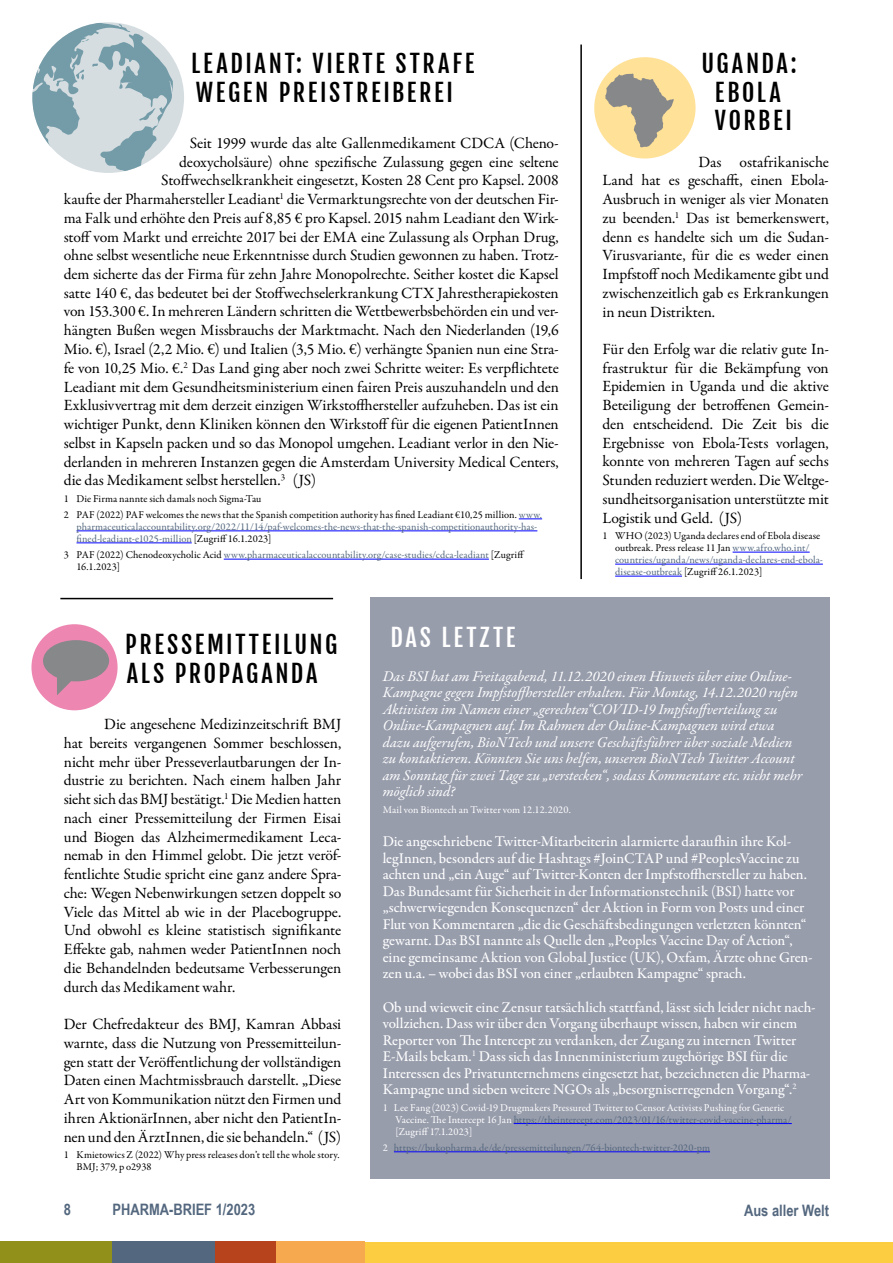
<style>
.page{position:relative;width:893px;height:1263px;background:#fff}
.page>*{position:absolute;margin:0;border:0;box-sizing:border-box;transform-origin:0 0}
.t1{font:24px/28.8px "Fjalla One";letter-spacing:.11em;color:#000}
.t2{font:24px "Fjalla One";letter-spacing:.12em;color:#fff}
.t3{font:15.75px/18.8px "Garamond Premr Pro";letter-spacing:-.01em;color:#000;text-align:justify}
.t4{font:700 15.75px "Arial Narrow";color:#53677e}
.t5{font:500 15px/16.5px "Garamond Premr Pro";letter-spacing:-.01em;color:#fff}
.t6{font:italic 15px/16.5px "Garamond Premr Pro";letter-spacing:-.005em;color:#fff}
.t7{font:10.5px/12px "Garamond Premr Pro";letter-spacing:.01em;color:#000}
.t8{font:10.5px/12px "Garamond Premr Pro";letter-spacing:.005em;color:#53677e}
.t9{font:10.5px/12px "Garamond Premr Pro";letter-spacing:.005em;color:#fff}
.s1{color:#53677e}
.s2{color:#000}
.s3{color:#fff}
</style>
<div class="page">
<div style="left:0;top:1242px;width:130px;height:21px;background:#91901b"></div>
<div style="left:112px;top:1242px;width:143px;height:21px;background:#53677e"></div>
<div style="left:364px;top:1242px;width:529px;height:21px;background:#fdcd41"></div>
<div style="left:215px;top:1242px;width:64px;height:21px;background:#b6431b"></div>
<div style="left:276px;top:1242px;width:88px;height:21px;background:#f6a94e"></div>
<svg style="left:519px;top:519px;width:23px;height:1px"></svg>
<hr style="left:77px;top:531px;width:460px;height:1px;background:#00f">
<hr style="left:77px;top:543px;width:115px;height:1px;background:#00f">
<hr style="left:224px;top:559px;width:265px;height:1px;background:#00f">
<div style="left:32px;top:22px;width:152px;height:151px;background:#d5dde1;border-radius:50%"></div>
<svg style="left:32px;top:22px;width:141px;height:151px"></svg>
<hr style="left:580px;top:45px;width:2px;height:534px;background:#000">
<hr style="left:60px;top:598px;width:273px;height:1px;background:#000">
<div style="left:31px;top:624px;width:87px;height:86px;background:#ed87b2;border-radius:50%"></div>
<svg style="left:43px;top:640px;width:66px;height:55px"></svg>
<div style="left:370px;top:598px;width:459px;height:581px;background:#989dac"></div>
<hr style="left:514px;top:1123px;width:278px;height:1px;background:#00f">
<hr style="left:394px;top:1151px;width:316px;height:1px;background:#00f">
<hr style="left:733px;top:552px;width:77px;height:1px;background:#00f">
<hr style="left:615px;top:564px;width:208px;height:1px;background:#00f">
<hr style="left:615px;top:576px;width:67px;height:1px;background:#00f">
<div style="left:594px;top:57px;width:102px;height:101px;background:#ffe197;border-radius:50%"></div>
<svg style="left:605px;top:74px;width:69px;height:73px"></svg>
<h1 class="t1" style="left:191px;top:49px;width:285px">LEADIANT: VIERTE STRAF E<br>WEGEN PREISTREIBEREI</h1>
<p class="t3" style="left:190px;top:134px;width:371px">Seit 1999 wurde das alte Gallenmedikament CDCA (Cheno-</p>
<p class="t3" style="left:179px;top:153px;width:381px">deoxycholsäure) ohne spezifische Zulassung gegen eine seltene</p>
<p class="t3" style="left:161px;top:171px;width:399px">Stoffwechselkrankheit eingesetzt, Kosten 28 Cent pro Kapsel. 2008</p>
<p class="t3" style="left:64px;top:190px;width:496px">kaufte der Pharmahersteller Leadiant<sup>1</sup> die Vermarktungsrechte von der deutschen Fir-</p>
<p class="t3" style="left:64px;top:209px;width:497px">ma Falk und erhöhte den Preis auf 8,85 € pro Kapsel. 2015 nahm Leadiant den Wirk-</p>
<p class="t3" style="left:64px;top:228px;width:497px">stoff vom Markt und erreichte 2017 bei der EMA eine Zulassung als Orphan Drug,</p>
<p class="t3" style="left:64px;top:246px;width:497px">ohne selbst wesentliche neue Erkenntnisse durch Studien gewonnen zu haben. Trotz-</p>
<p class="t3" style="left:64px;top:265px;width:496px">dem sicherte das der Firma für zehn Jahre Monopolrechte. Seither kostet die Kapsel</p>
<p class="t3" style="left:64px;top:284px;width:497px">satte 140 €, das bedeutet bei der Stoffwechselerkrankung CTX Jahrestherapiekosten</p>
<p class="t3" style="left:64px;top:302px;width:497px">von 153.300 €. In mehreren Ländern schritten die Wettbewerbsbehörden ein und ver-</p>
<p class="t3" style="left:64px;top:321px;width:497px">hängten Bußen wegen Missbrauchs der Marktmacht. Nach den Niederlanden (19,6</p>
<p class="t3" style="left:64px;top:340px;width:497px">Mio. €), Israel (2,2 Mio. €) und Italien (3,5 Mio. €) verhängte Spanien nun eine Stra-</p>
<p class="t3" style="left:64px;top:359px;width:497px">fe von 10,25 Mio. €.<sup>2</sup> Das Land ging aber noch zwei Schritte weiter: Es verpflichtete</p>
<p class="t3" style="left:64px;top:378px;width:497px">Leadiant mit dem Gesundheitsministerium einen fairen Preis auszuhandeln und den</p>
<p class="t3" style="left:64px;top:396px;width:496px">Exklusivvertrag mit dem derzeit einzigen Wirkstoffhersteller aufzuheben. Das ist ein</p>
<p class="t3" style="left:64px;top:415px;width:496px">wichtiger Punkt, denn Kliniken können den Wirkstoff für die eigenen PatientInnen</p>
<p class="t3" style="left:64px;top:434px;width:497px">selbst in Kapseln packen und so das Monopol umgehen. Leadiant verlor in den Nie-</p>
<p class="t3" style="left:64px;top:453px;width:496px">derlanden in mehreren Instanzen gegen die Amsterdam University Medical Centers,</p>
<p class="t3" style="left:64px;top:471px;width:254px">die das Medikament selbst herstellen.<sup>3</sup> (JS)</p>
<p class="t7" style="left:64px;top:490px;width:480px;line-height:16.2px">1 Die Firma nannte sich damals noch Sigma-Tau<br>2 PAF (2022) PAF welcomes the news that the Spanish competition authority has fined Leadiant €10,25 million. <span class="s1">www.</span></p>
<p class="t8" style="left:77px;top:521px;width:462px">pharmaceuticalaccountability.org/2022/11/14/paf-welcomes-the-news-that-the-spanish-competitionauthority-has&shy;fined-leadiant-e1025-million <span class="s2">[Zugriff 16.1.2023]</span></p>
<p class="t8" style="left:77px;top:549px;width:449px;text-indent:-13px"><span class="s2">3 PAF (2022) Chenodeoxycholic Acid</span> www.pharmaceuticalaccountability.org/case-studies/cdca-leadiant <span class="s2">[Zugriff<br>16.1.2023]</span></p>
<h1 class="t1" style="left:715px;top:49px;width:83px;text-indent:-14px">UGANDA:<br>EBOLA<br>VORBEI</h1>
<p class="t3" style="left:602px;top:153px;width:228px;text-indent:96px">Das ostafrikanische Land hat es geschafft, einen Ebola-Ausbruch in weniger als vier Monaten zu beenden.<sup>1</sup> Das ist bemerkenswert, denn es handelte sich um die Sudan-Virusvariante, für die es weder einen Impfstoff noch Medikamente gibt und zwischenzeitlich gab es Erkrankungen in neun Distrikten.</p>
<p class="t3" style="left:602px;top:340px;width:228px">Für den Erfolg war die relativ gute In&shy;frastruktur für die Bekämpfung von Epidemien in Uganda und die aktive Beteiligung der betroffenen Gemein&shy;den entscheidend. Die Zeit bis die Ergebnisse von Ebola-Tests vorlagen, konnte von mehreren Tagen auf sechs Stunden reduziert werden. Die Weltge&shy;sundheitsorganisation unterstützte mit Logistik und Geld. (JS)</p>
<p class="t7" style="left:615px;top:530px;width:209px;text-indent:-13px">1 WHO (2023) Uganda declares end of Ebola disease outbreak. Press release 11 Jan <span class="s1">www.afro.who.int/ countries/uganda/news/uganda-declares-end-ebola&shy;disease-outbreak</span> [Zugriff 26.1.2023]</p>
<h1 class="t1" style="left:125px;top:630px;width:214px">PRESSEMITTEILUNG<br>AL S PROPA GANDA</h1>
<p class="t3" style="left:64px;top:715px;width:279px;text-indent:40px">Die angesehene Medizinzeitschrift BMJ hat bereits vergangenen Sommer beschlossen, nicht mehr über Presseverlautbarungen der In&shy;dustrie zu berichten. Nach einem halben Jahr sieht sich das BMJ bestätigt.<sup>1</sup> Die Medien hatten nach einer Pressemitteilung der Firmen Eisai und Biogen das Alzheimermedikament Leca&shy;nemab in den Himmel gelobt. Die jetzt veröf&shy;fentlichte Studie spricht eine ganz andere Spra&shy;che: Wegen Nebenwirkungen setzen doppelt so Viele das Mittel ab wie in der Placebogruppe.<br>Und obwohl es kleine statistisch signifikante Effekte gab, nahmen weder PatientInnen noch die Behandelnden bedeutsame Verbesserungen durch das Medikament wahr.</p>
<p class="t3" style="left:64px;top:1015px;width:279px">Der Chefredakteur des BMJ, Kamran Abbasi warnte, dass die Nutzung von Pressemitteilun&shy;gen statt der Veröffentlichung der vollständigen Daten einen Machtmissbrauch darstellt. „Diese Art von Kommunikation nützt den Firmen und ihren AktionärInnen, aber nicht den PatientIn&shy;nen und den ÄrztInnen, die sie behandeln.“ (JS)</p>
<p class="t7" style="left:77px;top:1149px;width:264px;text-indent:-13px">1 Kmietowics Z (2022) Why press releases don’t tell the whole story.<br>BMJ; 379, p o2938</p>
<p class="t4" style="left:64px;top:1197px;width:9px">8</p>
<p class="t4" style="left:112px;top:1197px;width:144px">PHARMA-BRIEF 1/2023</p>
<h1 class="t2" style="left:390px;top:623px;width:127px">DA S LETZTE</h1>
<p class="t6" style="left:383px;top:669px;width:421px">Das BSI hat am Freitagabend, 11.12.2020 einen Hinweis über eine Online-Kampagne gegen Impfstoffhersteller erhalten. Für Montag, 14.12.2020 rufen Aktivisten im Namen einer „gerechten“COVID-19 Impfstoffverteilung zu Online-Kampagnen auf. Im Rahmen der Online-Kampagnen wird etwa dazu aufgerufen, BioNTech und unsere Geschäftsführer über soziale Medien zu kontaktieren. Könnten Sie uns helfen, unseren BioNTech Twitter Account am Sonntag für zwei Tage zu „verstecken“, sodass Kommentare etc. nicht mehr möglich sind?</p>
<p class="t9" style="left:383px;top:804px;width:190px">Mail von Biontech an Twitter vom 12.12.2020.</p>
<p class="t5" style="left:383px;top:833px;width:431px">Die angeschriebene Twitter-Mitarbeiterin alarmierte daraufhin ihre Kol&shy;legInnen, besonders auf die Hashtags #JoinCTAP und #PeoplesVaccine zu achten und „ein Auge“ auf Twitter-Konten der Impfstoffhersteller zu haben.<br>Das Bundesamt für Sicherheit in der Informationstechnik (BSI) hatte vor „schwerwiegenden Konsequenzen“ der Aktion in Form von Posts und einer Flut von Kommentaren „die die Geschäftsbedingungen verletzten könnten“ gewarnt. Das BSI nannte als Quelle den „Peoples Vaccine Day of Action“, eine gemeinsame Aktion von Global Justice (UK), Oxfam, Ärzte ohne Gren&shy;zen u.a. – wobei das BSI von einer „erlaubten Kampagne“ sprach.</p>
<p class="t5" style="left:383px;top:999px;width:435px">Ob und wieweit eine Zensur tatsächlich stattfand, lässt sich leider nicht nach&shy;vollziehen. Dass wir über den Vorgang überhaupt wissen, haben wir einem Reporter von The Intercept zu verdanken, der Zugang zu internen Twitter E-Mails bekam.<sup>1</sup> Dass sich das Innenministerium zugehörige BSI für die Interessen des Privatunternehmens eingesetzt hat, bezeichneten die Pharma-Kampagne und sieben weitere NGOs als „besorgniserregenden Vorgang“.<sup>2</sup></p>
<p class="t9" style="left:395px;top:1101px;width:398px;text-indent:-13px">1 Lee Fang (2023) Covid-19 Drugmakers Pressured Twitter to Censor Activists Pushing for Generic<br>Vaccine. The Intercept 16 Jan <span class="s1">https://theintercept.com/2023/01/16/twitter-covid-vaccine-pharma/ </span>[Zugriff 17.1.2023]</p>
<p class="t8" style="left:383px;top:1142px;width:329px"><span class="s3">2</span> https://bukopharma.de/de/pressemitteilungen/764-biontech-twitter-2020-pm</p>
<p class="t4" style="left:744px;top:1198px;width:87px">Aus aller Welt</p>
</div>
